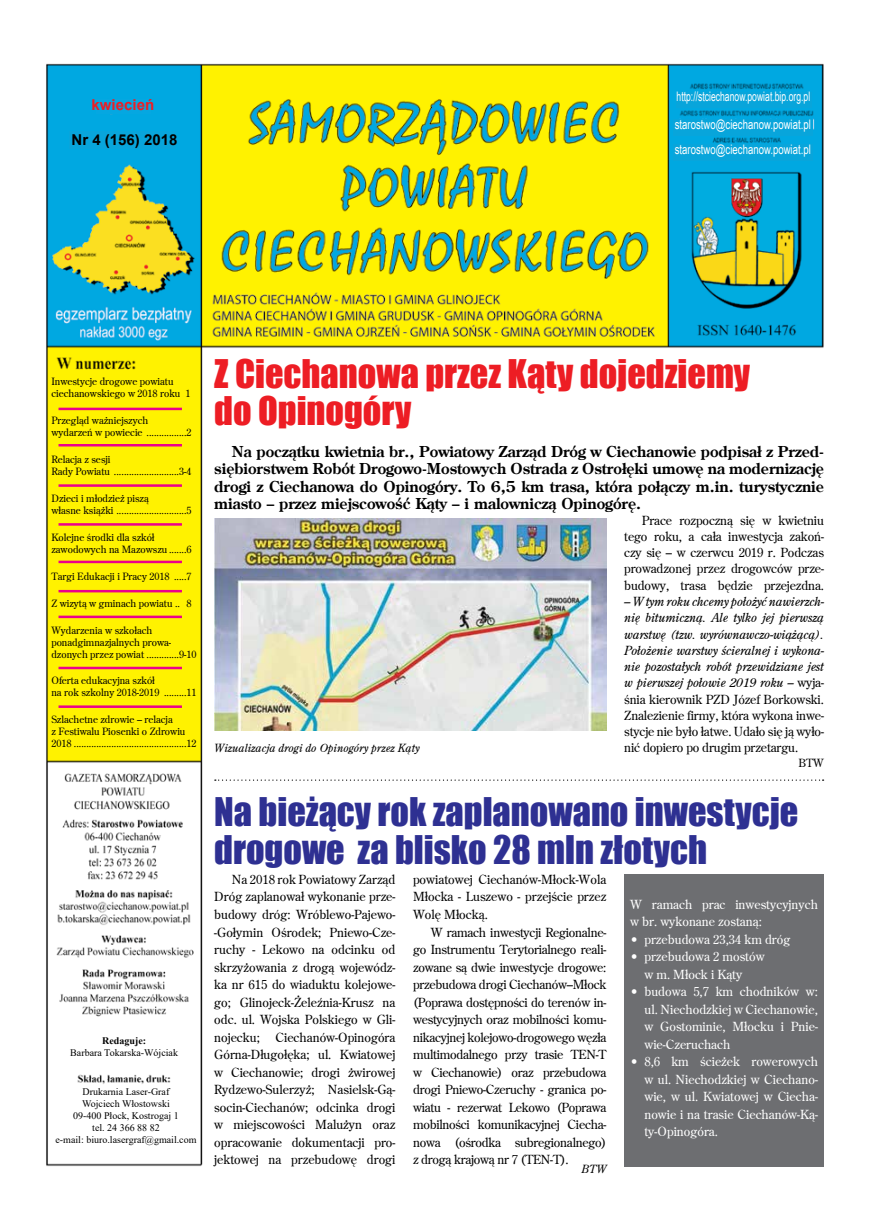
<style>
.page{position:relative;width:869px;height:1223px;background:#fff}
.page>*{position:absolute;margin:0;border:0;box-sizing:border-box;transform-origin:0 0}
.t1{font:36.25px/37.5px "Impact";color:#2e3092}
.t2{font:36.25px/37.5px "Impact";color:#ed1d24}
.t3{font:700 15px/17.5px "Centurion Old";color:#000;text-align:justify}
.t4{font:700 15px "Arial";color:#000}
.t5{font:700 15px "Arial";color:#ed1d24}
.t6{font:13.12px/27.5px "Arial Narrow";color:#fff;scale:.8 1}
.t7{font:13.12px "Arial Narrow";color:#fff;scale:.89 1}
.t8{font:12.5px/17.5px "Centurion Old";letter-spacing:-.005em;color:#000;text-align:justify}
.t9{font:italic 12.5px/16.2px "Centurion Old";letter-spacing:-.01em;color:#000;text-align:justify}
.t10{font:12.5px/17.5px "Centurion Old";color:#fff}
.t11{font:italic 11.25px "Centurion Old";color:#000}
.t12{font:11.25px "Centurion Old";color:#000}
.t13{font:10px/12px "Centurion Old";color:#000}
.t14{font:10px/12px "Times New Roman";color:#000;text-align:center}
.t15{font:700 10px "Times New Roman";color:#000}
.s1{font-style:normal}
</style>
<div class="page">
<img style="left:46px;top:63px;width:779px;height:1104px">
<div style="left:96px;top:99px;width:54px;height:15px;background:#05a7e1"></div>
<div style="left:69px;top:131px;width:107px;height:17px;background:#08a5db"></div>
<div style="left:51px;top:377px;width:146px;height:377px;background:#fff200"></div>
<hr style="left:58px;top:407px;width:124px;height:3px;background:#ec008c">
<hr style="left:58px;top:444px;width:124px;height:2px;background:#ec008c">
<hr style="left:58px;top:523px;width:124px;height:2px;background:#ec008c">
<hr style="left:58px;top:484px;width:124px;height:3px;background:#ec008c">
<hr style="left:58px;top:590px;width:124px;height:2px;background:#ec008c">
<hr style="left:58px;top:560px;width:124px;height:3px;background:#ec008c">
<hr style="left:58px;top:666px;width:124px;height:3px;background:#ec008c">
<hr style="left:58px;top:615px;width:124px;height:3px;background:#ec008c">
<hr style="left:58px;top:705px;width:124px;height:3px;background:#ec008c">
<div style="left:55px;top:1087px;width:142px;height:70px;background:#fff"></div>
<div style="left:53px;top:1037px;width:142px;height:30px;background:#fff"></div>
<div style="left:80px;top:1018px;width:92px;height:13px;background:#fff"></div>
<div style="left:676px;top:91px;width:135px;height:16px;background:#08a5db"></div>
<div style="left:672px;top:119px;width:140px;height:16px;background:#08a5db"></div>
<div style="left:672px;top:144px;width:140px;height:16px;background:#08a5db"></div>
<svg style="left:215px;top:779px;width:608px;height:1px"></svg>
<img style="left:214px;top:519px;width:392px;height:212px">
<div style="left:624px;top:873px;width:199px;height:293px;background:#6d6e71"></div>
<p class="t5" style="left:92px;top:94px;width:64px">kwiecień</p>
<p class="t4" style="left:71px;top:130px;width:107px">Nr 4 (156) 2018</p>
<p class="t6" style="left:674px;top:82px;width:171px">http://stciechanow.powiat.bip.org.pl starostwo@ciechanow.powiat.pl</p>
<p class="t7" style="left:674px;top:139px;width:154px">starostwo@ciechanow.powiat.pl</p>
<p class="t13" style="left:51px;top:375px;width:140px">Inwestycje drogowe powiatu ciechanowskiego w 2018 roku 1</p>
<p class="t13" style="left:51px;top:414px;width:141px">Przegląd ważniejszych wydarzeń w powiecie ................2</p>
<p class="t13" style="left:51px;top:453px;width:141px">Relacja z sesji<br>Rady Powiatu ..........................3-4</p>
<p class="t13" style="left:51px;top:492px;width:141px">Dzieci i młodzież piszą<br>własne książki ............................5</p>
<p class="t13" style="left:51px;top:531px;width:141px">Kolejne środki dla szkół zawodowych na Mazowszu .......6</p>
<p class="t13" style="left:51px;top:570px;width:142px">Targi Edukacji i Pracy 2018 .....7</p>
<p class="t13" style="left:51px;top:597px;width:141px">Z wizytą w gminach powiatu .. 8</p>
<p class="t13" style="left:51px;top:624px;width:146px">Wydarzenia w szkołach ponadgimnazjalnych prowa&shy;dzonych przez powiat .............9-10</p>
<p class="t13" style="left:51px;top:674px;width:146px">Oferta edukacyjna szkół<br>na rok szkolny 2018-2019 .........11</p>
<p class="t13" style="left:51px;top:713px;width:146px">Szlachetne zdrowie – relacja<br>z Festiwalu Piosenki o Zdrowiu<br>2018 .............................................12</p>
<p class="t15" style="left:102px;top:1033px;width:45px">Redaguje:</p>
<p class="t14" style="left:70px;top:1046px;width:109px">Barbara Tokarska-Wójciak</p>
<p class="t14" style="left:55px;top:1084px;width:142px">Drukarnia Laser-Graf<br>Wojciech Włostowski<br>09-400 Płock, Kostrogaj 1<br>tel. 24 366 88 82<br>e-mail: biuro.lasergraf@gmail.com</p>
<h1 class="t2" style="left:214px;top:354px;width:537px">Z Ciechanowa przez Kąty dojedziemy do Opinogóry</h1>
<p class="t3" style="left:214px;top:442px;width:611px;text-indent:18px">Na początku kwietnia br., Powiatowy Zarząd Dróg w Ciechanowie podpisał z Przed&shy;siębiorstwem Robót Drogowo-Mostowych Ostrada z Ostrołęki umowę na modernizację drogi z Ciechanowa do Opinogóry. To 6,5 km trasa, która połączy m.in. turystycznie miasto – przez miejscowość Kąty – i malowniczą Opinogórę.</p>
<p class="t8" style="left:624px;top:512px;width:201px;line-height:16.2px;text-indent:18px">Prace rozpoczną się w kwietniu tego roku, a cała inwestycja zakoń&shy;czy się – w czerwcu 2019 r. Podczas prowadzonej przez drogowców prze&shy;budowy, trasa będzie przejezdna.</p>
<p class="t9" style="left:624px;top:593px;width:201px">– W tym roku chcemy położyć nawierzch&shy;nię bitumiczną. Ale tylko jej pierwszą warstwę (tzw. wyrównawczo-wiążącą).<br>Położenie warstwy ścieralnej i wykona&shy;nie pozostałych robót przewidziane jest w pierwszej połowie 2019 roku – <span class="s1">wyja&shy;śnia kierownik PZD Józef Borkowski.<br>Znalezienie firmy, która wykona inwe&shy;stycje nie było łatwe. Udało się ją wyło&shy;nić dopiero po drugim przetargu.</span></p>
<p class="t12" style="left:798px;top:756px;width:27px">BTW</p>
<p class="t11" style="left:214px;top:740px;width:207px">Wizualizacja drogi do Opinogóry przez Kąty</p>
<h1 class="t1" style="left:214px;top:792px;width:585px">Na bieżący rok zaplanowano inwestycje drogowe za blisko 28 mln złotych</h1>
<p class="t8" style="left:214px;top:870px;width:183px;text-indent:18px">Na 2018 rok Powiatowy Zarząd Dróg zaplanował wykonanie prze&shy;budowy dróg: Wróblewo-Pajewo--Gołymin Ośrodek; Pniewo-Cze&shy;ruchy - Lekowo na odcinku od skrzyżowania z drogą wojewódz&shy;ka nr 615 do wiaduktu kolejowe&shy;go; Glinojeck-Żeleźnia-Krusz na odc. ul. Wojska Polskiego w Gli&shy;nojecku; Ciechanów-Opinogóra Górna-Długołęka; ul. Kwiatowej w Ciechanowie; drogi żwirowej Rydzewo-Sulerzyż; Nasielsk-Gą&shy;socin-Ciechanów; odcinka drogi w miejscowości Malużyn oraz opracowanie dokumentacji pro&shy;jektowej na przebudowę drogi</p>
<p class="t8" style="left:413px;top:870px;width:195px">powiatowej Ciechanów-Młock-Wola Młocka - Luszewo - przejście przez Wolę Młocką.</p>
<p class="t8" style="left:413px;top:923px;width:195px;text-indent:18px">W ramach inwestycji Regionalne&shy;go Instrumentu Terytorialnego reali&shy;zowane są dwie inwestycje drogowe: przebudowa drogi Ciechanów–Młock (Poprawa dostępności do terenów in&shy;westycyjnych oraz mobilności komu&shy;nikacyjnej kolejowo-drogowego węzła multimodalnego przy trasie TEN-T w Ciechanowie) oraz przebudowa drogi Pniewo-Czeruchy - granica po&shy;wiatu - rezerwat Lekowo (Poprawa mobilności komunikacyjnej Ciecha&shy;nowa (ośrodka subregionalnego) z drogą krajową nr 7 (TEN-T).</p>
<p class="t11" style="left:581px;top:1161px;width:26px">BTW</p>
<p class="t10" style="left:630px;top:895px;width:189px">W ramach prac inwestycyjnych w br. wykonane zostaną:</p>
<p class="t10" style="left:630px;top:930px;width:161px">• przebudowa 23,34 km dróg</p>
<p class="t10" style="left:644px;top:947px;width:122px;text-indent:-14px">• przebudowa 2 mostów w m. Młock i Kąty</p>
<p class="t10" style="left:644px;top:982px;width:175px;text-align:justify;text-indent:-14px">• budowa 5,7 km chodników w: ul. Niechodzkiej w Ciechanowie, w Gostominie, Młocku i Pnie&shy;wie-Czeruchach</p>
<p class="t10" style="left:644px;top:1052px;width:175px;text-align:justify;text-indent:-14px">• 8,6 km ścieżek rowerowych w ul. Niechodzkiej w Ciechano&shy;wie, w ul. Kwiatowej w Ciecha&shy;nowie i na trasie Ciechanów-Ką&shy;ty-Opinogóra.</p>
</div>
